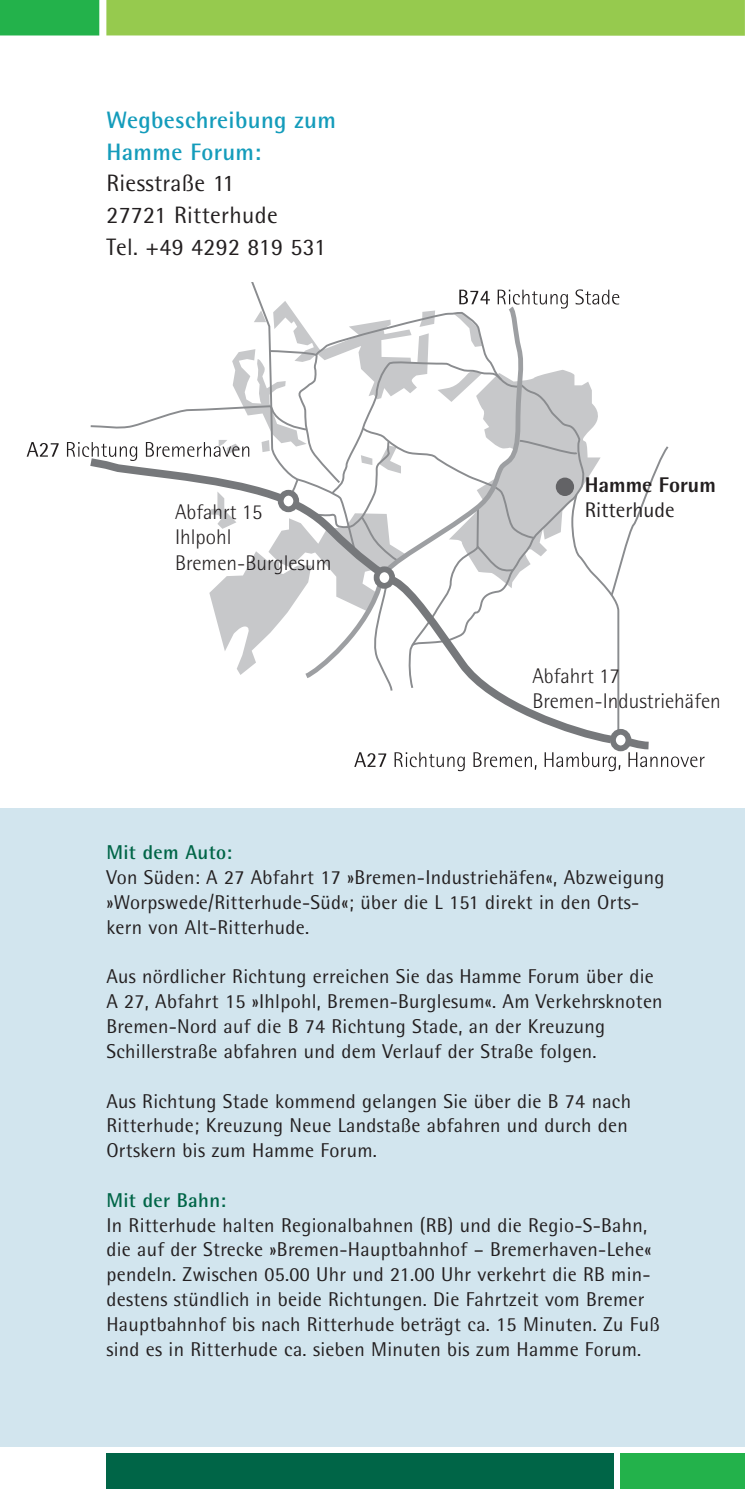
<style>
.page{position:relative;width:747px;height:1489px;background:#fff}
.page>*{position:absolute;margin:0;border:0;box-sizing:border-box;transform-origin:0 0}
.t1{font:23.75px/32px "Agfa Rotis Semisans";letter-spacing:.015em;color:#231f20}
.t2{font:700 23.75px/32px "Agfa Rotis Semisans";letter-spacing:.015em;color:#149cbb}
.t3{font:300 21.25px/25.5px "Agfa Rotis Semisans";color:#231f20}
.t4{font:800 21.25px "Agfa Rotis Semisans";color:#231f20}
.t5{font:21.25px "Agfa Rotis Semisans";color:#231f20}
.t6{font:20px/24.8px "Agfa Rotis Semisans";letter-spacing:.015em;color:#231f20}
.t7{font:700 20px "Agfa Rotis Semisans";letter-spacing:.015em;color:#006547}
</style>
<div class="page">
<div style="left:0;top:808px;width:744px;height:638px;background:#d2e5ee"></div>
<svg style="left:27px;top:442px;width:32px;height:14px"></svg>
<svg style="left:67px;top:283px;width:637px;height:488px"></svg>
<div style="left:106px;top:0;width:638px;height:36px;background:#96ca4e"></div>
<div style="left:0;top:0;width:99px;height:36px;background:#23b24b"></div>
<div style="left:620px;top:1453px;width:124px;height:35px;background:#23b24b"></div>
<div style="left:106px;top:1453px;width:507px;height:35px;background:#006547"></div>
<p class="t2" style="left:106px;top:106px;width:231px">Wegbeschreibung zum<br>Hamme Forum:</p>
<p class="t1" style="left:106px;top:170px;width:221px">Riesstraße 11<br>27721 Ritterhude<br>Tel. +49 4292 819 531</p>
<p class="t3" style="left:175px;top:501px;width:158px">Abfahrt 15<br>Ihlpohl<br>Bremen-Burglesum</p>
<p class="t4" style="left:584px;top:477px;width:133px">Hamme Forum</p>
<p class="t5" style="left:584px;top:502px;width:91px">Ritterhude</p>
<p class="t3" style="left:532px;top:665px;width:190px">Abfahrt 17<br>Bremen-Industriehäfen</p>
<p class="t7" style="left:106px;top:845px;width:127px">Mit dem Auto:</p>
<p class="t6" style="left:106px;top:867px;width:559px">Von Süden: A 27 Abfahrt 17 »Bremen-Industriehäfen«, Abzweigung »Worpswede/Ritterhude-Süd«; über die L 151 direkt in den Orts&shy;kern von Alt-Ritterhude.</p>
<p class="t6" style="left:106px;top:966px;width:557px">Aus nördlicher Richtung erreichen Sie das Hamme Forum über die A 27, Abfahrt 15 »Ihlpohl, Bremen-Burglesum«. Am Verkehrsknoten Bremen-Nord auf die B 74 Richtung Stade, an der Kreuzung Schillerstraße abfahren und dem Verlauf der Straße folgen.</p>
<p class="t6" style="left:106px;top:1090px;width:526px">Aus Richtung Stade kommend gelangen Sie über die B 74 nach<br>Ritterhude; Kreuzung Neue Landstaße abfahren und durch den<br>Ortskern bis zum Hamme Forum.</p>
<p class="t7" style="left:106px;top:1192px;width:121px">Mit der Bahn:</p>
<p class="t6" style="left:106px;top:1214px;width:554px">In Ritterhude halten Regionalbahnen (RB) und die Regio-S-Bahn, die auf der Strecke »Bremen-Hauptbahnhof – Bremerhaven-Lehe« pendeln. Zwischen 05.00 Uhr und 21.00 Uhr verkehrt die RB min&shy;destens stündlich in beide Richtungen. Die Fahrtzeit vom Bremer Hauptbahnhof bis nach Ritterhude beträgt ca. 15 Minuten. Zu Fuß sind es in Ritterhude ca. sieben Minuten bis zum Hamme Forum.</p>
</div>
